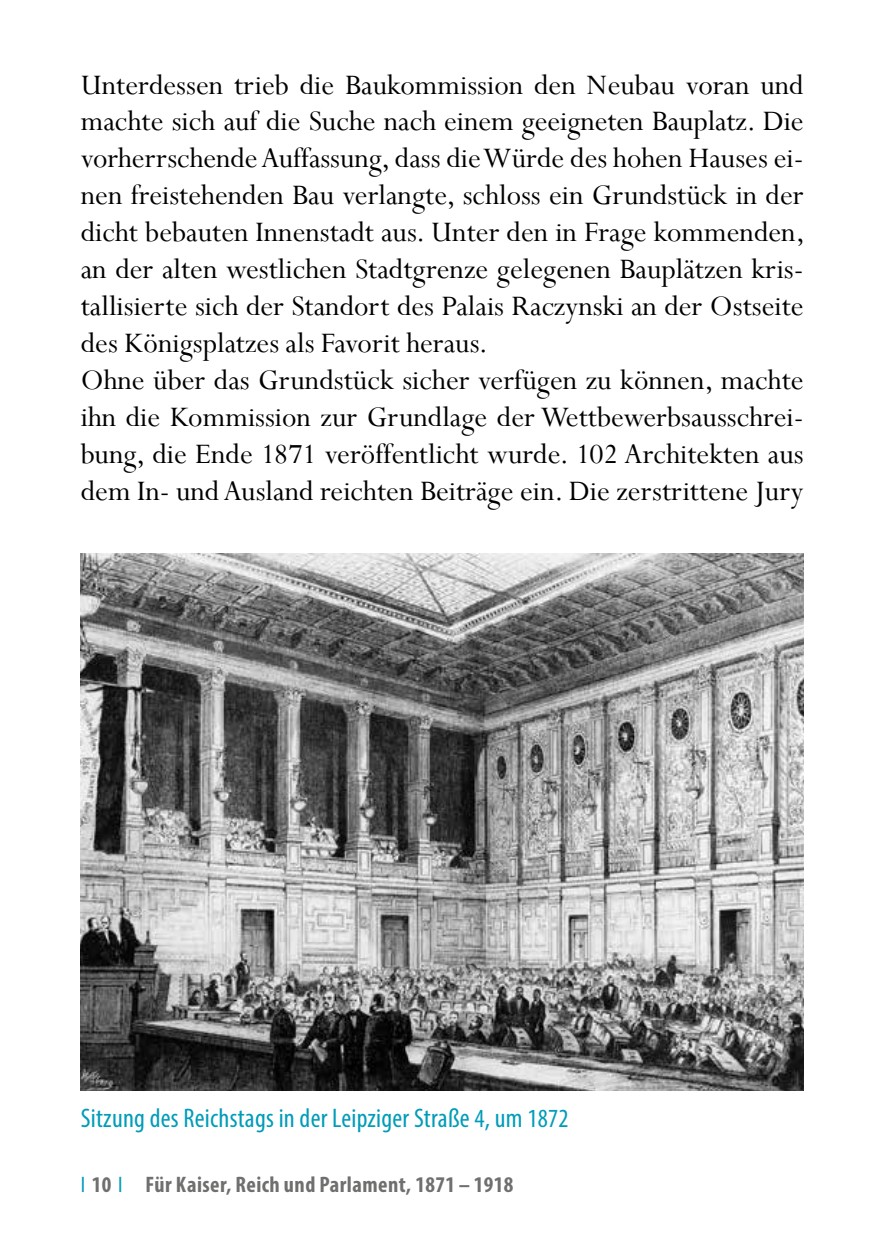
<style>
.page{position:relative;width:893px;height:1259px;background:#fff}
.page>*{position:absolute;margin:0;border:0;box-sizing:border-box;transform-origin:0 0}
.t1{font:31.5px/36.9px "Perpetua";color:#000}
.t2{font:condensed 27px "Myriad Pro";letter-spacing:.01em;color:#009cb9}
.t3{font:700 condensed 22.5px "Myriad Pro";letter-spacing:.02em;color:#6f6f6e}
.s1{font-size:30.9px}
.s2{font-size:26.4px}
.s3{font-weight:400;color:#009cb9}
</style>
<div class="page">
<img style="left:81px;top:553px;width:723px;height:537px">
<p class="t1" style="left:81px;top:65px;width:726px">Unterdessen trieb die Baukommission den Neubau voran und machte sich auf die Suche nach einem geeigneten Bauplatz. Die vorherrschende Auffassung, dass die Würde des hohen Hauses ei&shy;nen freistehenden Bau verlangte, schloss ein Grundstück in der dicht bebauten Innenstadt aus. Unter den in Frage kommenden, an der alten westlichen Stadtgrenze gelegenen Bauplätzen kris&shy;tallisierte sich der Standort des Palais Raczynski an der Ostseite des Königsplatzes als Favorit heraus.<br>Ohne über das Grundstück sicher verfügen zu können, machte ihn die Kommission zur Grundlage der Wettbewerbsausschrei&shy;bung, die Ende <span class="s1">1871</span> veröffentlicht wurde. <span class="s1">102</span> Architekten aus dem In- und Ausland reichten Beiträge ein. Die zerstrittene Jury</p>
<p class="t2" style="left:81px;top:1101px;width:489px">Sitzung des Reichstags in der Leipziger Straße <span class="s2">4</span>, um <span class="s2">1872</span></p>
<p class="t3" style="left:81px;top:1170px;width:434px"><span class="s3">I</span> 10 <span class="s3">I</span> Für Kaiser, Reich und Parlament, 1871 – 1918</p>
</div>
